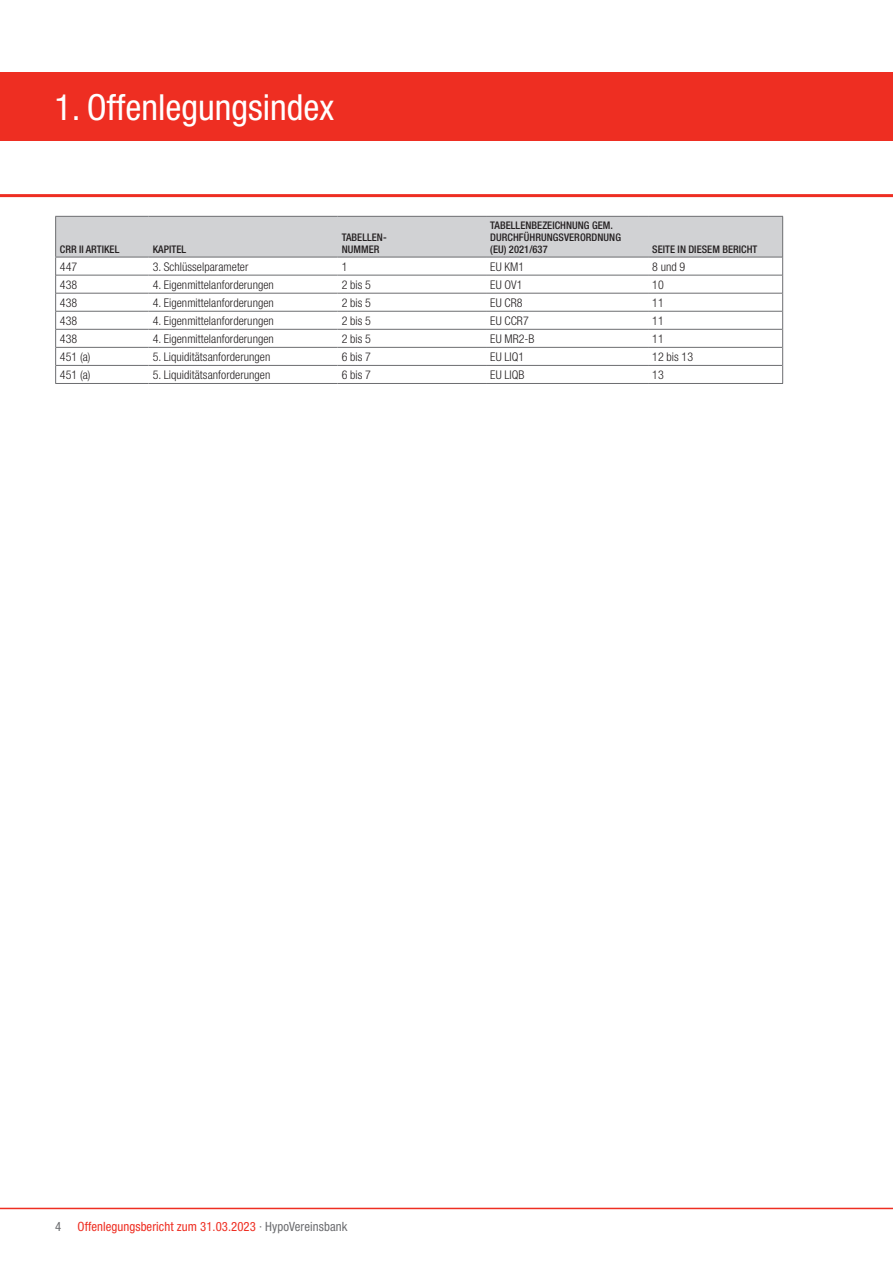
<style>
.page{position:relative;width:893px;height:1263px;background:#fff}
.page>*{position:absolute;margin:0;border:0;box-sizing:border-box;transform-origin:0 0}
.t1{font:condensed 36px "Helvetica Neue";color:#fff}
.t2{font:condensed 12.75px "Helvetica Neue";letter-spacing:.005em;color:#ee2e22}
.t3{font:condensed 12.75px "Helvetica Neue";color:#6c6d70}
.t4{font:300 12px "Helvetica HVB Cond";letter-spacing:.005em;color:#231f20}
.t5{font:500 10.5px/12px "Helvetica HVB Cond";letter-spacing:.005em;color:#231f20}
.s1{color:#6c6d70}
</style>
<div class="page">
<hr style="left:0;top:1208px;width:893px;height:1px;background:#ee2e22">
<div style="left:0;top:72px;width:893px;height:68px;background:#ee2e22"></div>
<hr style="left:0;top:194px;width:893px;height:3px;background:#ee2e22">
<hr style="left:55px;top:383px;width:94px;height:1px;background:#6c6d70">
<hr style="left:148px;top:383px;width:190px;height:1px;background:#6c6d70">
<hr style="left:338px;top:383px;width:148px;height:1px;background:#6c6d70">
<hr style="left:486px;top:383px;width:162px;height:1px;background:#6c6d70">
<hr style="left:648px;top:383px;width:135px;height:1px;background:#6c6d70">
<svg style="left:55px;top:216px;width:728px;height:167px"></svg>
<hr style="left:55px;top:216px;width:94px;height:1px;background:#6c6d70">
<h1 class="t1" style="left:55px;top:87px;width:281px">1. Offenlegungsindex</h1>
<p class="t5" style="left:60px;top:243px;width:61px">CRR II ARTIKEL</p>
<p class="t5" style="left:153px;top:243px;width:35px">KAPITEL</p>
<p class="t5" style="left:342px;top:231px;width:46px">TABELLEN-<br>NUMMER</p>
<p class="t5" style="left:490px;top:219px;width:132px">TABELLENBEZEICHNUNG GEM.<br>DURCHFÜHRUNGSVERORDNUNG (EU) 2021/637</p>
<p class="t5" style="left:652px;top:243px;width:107px">SEITE IN DIESEM BERICHT</p>
<p class="t4" style="left:60px;top:260px;width:19px">447</p>
<p class="t4" style="left:153px;top:260px;width:97px">3. Schlüsselparameter</p>
<p class="t4" style="left:342px;top:260px;width:7px">1</p>
<p class="t4" style="left:490px;top:260px;width:35px">EU KM1</p>
<p class="t4" style="left:652px;top:260px;width:35px">8 und 9</p>
<p class="t4" style="left:60px;top:278px;width:19px">438</p>
<p class="t4" style="left:153px;top:278px;width:123px">4. Eigenmittelanforderungen</p>
<p class="t4" style="left:342px;top:278px;width:31px">2 bis 5</p>
<p class="t4" style="left:490px;top:278px;width:34px">EU OV1</p>
<p class="t4" style="left:652px;top:278px;width:13px">10</p>
<p class="t4" style="left:60px;top:296px;width:19px">438</p>
<p class="t4" style="left:153px;top:296px;width:123px">4. Eigenmittelanforderungen</p>
<p class="t4" style="left:342px;top:296px;width:31px">2 bis 5</p>
<p class="t4" style="left:490px;top:296px;width:34px">EU CR8</p>
<p class="t4" style="left:652px;top:296px;width:13px">11</p>
<p class="t4" style="left:60px;top:314px;width:19px">438</p>
<p class="t4" style="left:153px;top:314px;width:123px">4. Eigenmittelanforderungen</p>
<p class="t4" style="left:342px;top:314px;width:31px">2 bis 5</p>
<p class="t4" style="left:490px;top:314px;width:40px">EU CCR7</p>
<p class="t4" style="left:652px;top:314px;width:13px">11</p>
<p class="t4" style="left:60px;top:332px;width:19px">438</p>
<p class="t4" style="left:153px;top:332px;width:123px">4. Eigenmittelanforderungen</p>
<p class="t4" style="left:342px;top:332px;width:31px">2 bis 5</p>
<p class="t4" style="left:490px;top:332px;width:46px">EU MR2-B</p>
<p class="t4" style="left:652px;top:332px;width:13px">11</p>
<p class="t4" style="left:60px;top:350px;width:32px">451 (a)</p>
<p class="t4" style="left:153px;top:350px;width:119px">5. Liquiditätsanforderungen</p>
<p class="t4" style="left:342px;top:350px;width:31px">6 bis 7</p>
<p class="t4" style="left:490px;top:350px;width:36px">EU LIQ1</p>
<p class="t4" style="left:652px;top:350px;width:42px">12 bis 13</p>
<p class="t4" style="left:60px;top:368px;width:32px">451 (a)</p>
<p class="t4" style="left:153px;top:368px;width:119px">5. Liquiditätsanforderungen</p>
<p class="t4" style="left:342px;top:368px;width:31px">6 bis 7</p>
<p class="t4" style="left:490px;top:368px;width:36px">EU LIQB</p>
<p class="t4" style="left:652px;top:368px;width:13px">13</p>
<p class="t3" style="left:55px;top:1218px;width:8px">4</p>
<p class="t2" style="left:78px;top:1218px;width:271px">Offenlegungsbericht zum 31.03.2023 <span class="s1">· HypoVereinsbank</span></p>
</div>
